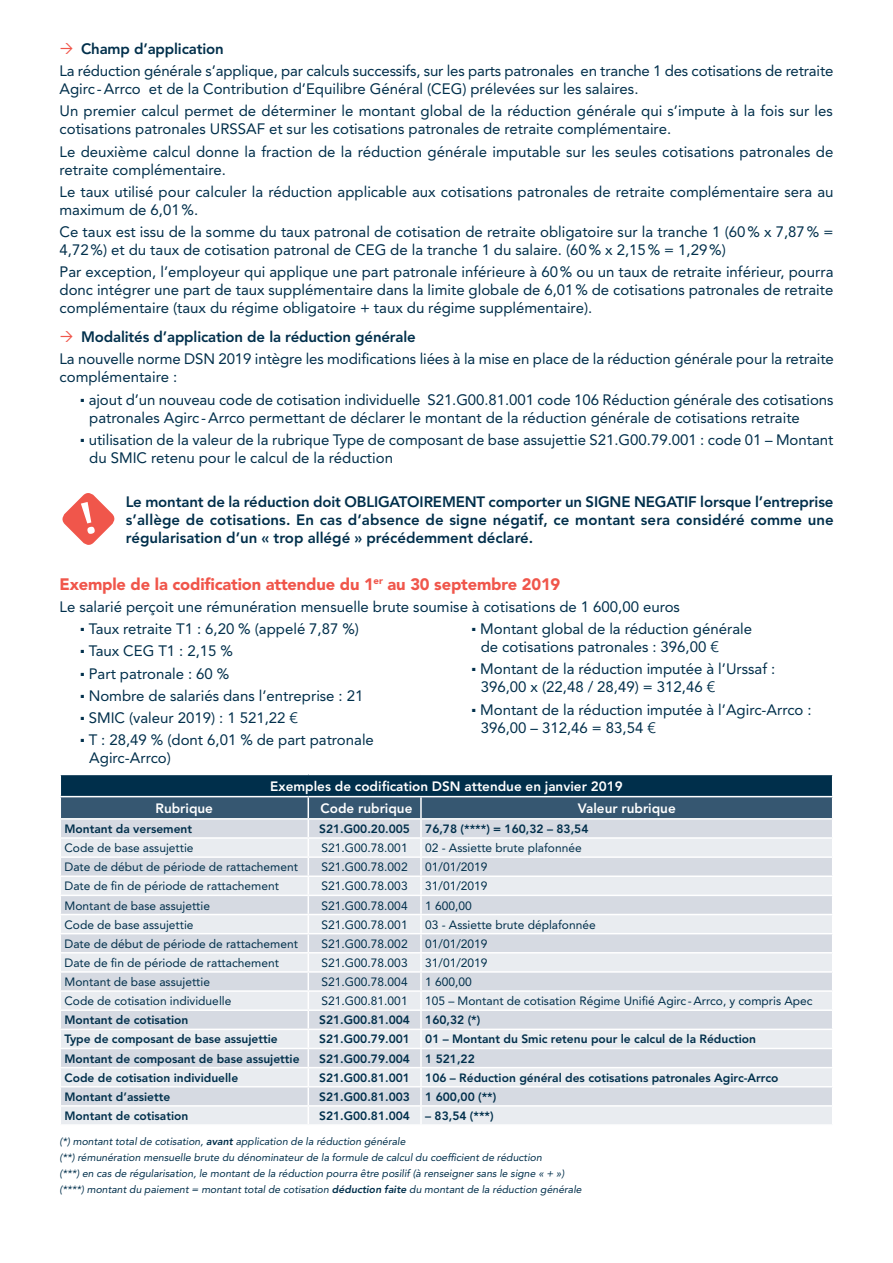
<style>
.page{position:relative;width:893px;height:1263px;background:#fff}
.page>*{position:absolute;margin:0;border:0;box-sizing:border-box;transform-origin:0 0}
.Sous-titre_1{font:900 16.5px "Avenir LT Pro";letter-spacing:-.01em;color:#f0564b}
.Texte_COURANT{font:15px/18px "Avenir LT Pro";color:#002f4b}
.Texte_COURANT-2{font:800 15px/18px "Avenir LT Pro";letter-spacing:-.01em;color:#002f4b;text-align:justify}
.Titre_-_Tab{font:800 13.5px "Avenir LT Pro";color:#fff}
.Texte_courant{font:12px "Avenir LT Pro";color:#002f4b}
.Texte_courant-2{font:800 12px "Avenir LT Pro";color:#002f4b}
.Leg_Ital{font:italic 10.5px "Avenir LT Pro";color:#002f4b}
.s1{font-weight:800}
</style>
<div class="page">
<svg style="left:62px;top:493px;width:53px;height:52px"></svg>
<svg style="left:60px;top:775px;width:773px;height:349px;background:#cad2da"></svg>
<p class="Texte_COURANT-2" style="left:81px;top:40px;width:144px">Champ d’application</p>
<p class="Texte_COURANT" style="left:60px;top:62px;width:775px">La réduction générale s’applique, par calculs successifs, sur les parts patronales en tranche 1 des cotisations de retraite<br>Agirc -Arrco et de la Contribution d’Equilibre Général (CEG) prélevées sur les salaires.</p>
<p class="Texte_COURANT" style="left:60px;top:102px;width:775px">Un premier calcul permet de déterminer le montant global de la réduction générale qui s’impute à la fois sur les cotisations patronales URSSAF et sur les cotisations patronales de retraite complémentaire.</p>
<p class="Texte_COURANT" style="left:60px;top:142px;width:775px">Le deuxième calcul donne la fraction de la réduction générale imputable sur les seules cotisations patronales de retraite complémentaire.</p>
<p class="Texte_COURANT" style="left:60px;top:183px;width:775px">Le taux utilisé pour calculer la réduction applicable aux cotisations patronales de retraite complémentaire sera au maximum de 6,01%.</p>
<p class="Texte_COURANT" style="left:60px;top:223px;width:775px">Ce taux est issu de la somme du taux patronal de cotisation de retraite obligatoire sur la tranche 1 (60% x 7,87% =<br>4,72%) et du taux de cotisation patronal de CEG de la tranche 1 du salaire. (60% x 2,15% = 1,29%)</p>
<p class="Texte_COURANT" style="left:60px;top:263px;width:775px;text-align:justify">Par exception, l’employeur qui applique une part patronale inférieure à 60% ou un taux de retraite inférieur, pourra donc intégrer une part de taux supplémentaire dans la limite globale de 6,01% de cotisations patronales de retraite complémentaire (taux du régime obligatoire + taux du régime supplémentaire).</p>
<p class="Texte_COURANT-2" style="left:81px;top:328px;width:336px">Modalités d’application de la réduction générale</p>
<p class="Texte_COURANT" style="left:60px;top:350px;width:776px">La nouvelle norme DSN 2019 intègre les modifications liées à la mise en place de la réduction générale pour la retraite complémentaire :</p>
<p class="Texte_COURANT" style="left:89px;top:390px;width:746px;text-indent:-9px">■ ajout d’un nouveau code de cotisation individuelle S21.G00.81.001 code 106 Réduction générale des cotisations patronales Agirc -Arrco permettant de déclarer le montant de la réduction générale de cotisations retraite</p>
<p class="Texte_COURANT" style="left:89px;top:430px;width:746px;text-indent:-9px">■ utilisation de la valeur de la rubrique Type de composant de base assujettie S21.G00.79.001 : code 01 – Montant du SMIC retenu pour le calcul de la réduction</p>
<p class="Texte_COURANT-2" style="left:126px;top:493px;width:710px">Le montant de la réduction doit OBLIGATOIREMENT comporter un SIGNE NEGATIF lorsque l’entreprise s’allège de cotisations. En cas d’absence de signe négatif, ce montant sera considéré comme une régularisation d’un « trop allégé » précédemment déclaré.</p>
<p class="Sous-titre_1" style="left:60px;top:574px;width:502px">Exemple de la codification attendue du 1<sup>er</sup> au 30 septembre 2019</p>
<p class="Texte_COURANT" style="left:60px;top:597px;width:622px">Le salarié perçoit une rémunération mensuelle brute soumise à cotisations de 1 600,00 euros</p>
<p class="Texte_COURANT" style="left:81px;top:620px;width:280px">■ Taux retraite T1 : 6,20 % (appelé 7,87 %)</p>
<p class="Texte_COURANT" style="left:81px;top:642px;width:154px">■ Taux CEG T1 : 2,15 %</p>
<p class="Texte_COURANT" style="left:81px;top:664px;width:150px">■ Part patronale : 60 %</p>
<p class="Texte_COURANT" style="left:81px;top:687px;width:284px">■ Nombre de salariés dans l’entreprise : 21</p>
<p class="Texte_COURANT" style="left:81px;top:709px;width:219px">■ SMIC (valeur 2019) : 1 521,22 €</p>
<p class="Texte_COURANT" style="left:89px;top:731px;width:286px;text-indent:-9px">■ T : 28,49 % (dont 6,01 % de part patronale<br>Agirc-Arrco)</p>
<p class="Texte_COURANT" style="left:481px;top:620px;width:273px;text-indent:-9px">■ Montant global de la réduction générale de cotisations patronales : 396,00 €</p>
<p class="Texte_COURANT" style="left:481px;top:660px;width:296px;text-indent:-9px">■ Montant de la réduction imputée à l’Urssaf :<br>396,00 x (22,48 / 28,49) = 312,46 €</p>
<p class="Texte_COURANT" style="left:481px;top:700px;width:332px;text-indent:-9px">■ Montant de la réduction imputée à l’Agirc-Arrco :<br>396,00 – 312,46 = 83,54 €</p>
<p class="Titre_-_Tab" style="left:270px;top:778px;width:354px">Exemples de codification DSN attendue en janvier 2019</p>
<p class="Titre_-_Tab" style="left:156px;top:800px;width:59px">Rubrique</p>
<p class="Titre_-_Tab" style="left:321px;top:800px;width:93px">Code rubrique</p>
<p class="Titre_-_Tab" style="left:578px;top:800px;width:99px">Valeur rubrique</p>
<p class="Texte_courant-2" style="left:65px;top:822px;width:129px">Montant da versement</p>
<p class="Texte_courant-2" style="left:319px;top:822px;width:92px">S21.G00.20.005</p>
<p class="Texte_courant-2" style="left:425px;top:822px;width:165px">76,78 (****) = 160,32 – 83,54</p>
<p class="Texte_courant" style="left:65px;top:840px;width:131px">Code de base assujettie</p>
<p class="Texte_courant" style="left:322px;top:840px;width:88px">S21.G00.78.001</p>
<p class="Texte_courant" style="left:425px;top:840px;width:158px">02 - Assiette brute plafonnée</p>
<p class="Texte_courant" style="left:65px;top:860px;width:235px">Date de début de période de rattachement</p>
<p class="Texte_courant" style="left:322px;top:860px;width:88px">S21.G00.78.002</p>
<p class="Texte_courant" style="left:425px;top:860px;width:64px">01/01/2019</p>
<p class="Texte_courant" style="left:65px;top:879px;width:216px">Date de fin de période de rattachement</p>
<p class="Texte_courant" style="left:322px;top:879px;width:88px">S21.G00.78.003</p>
<p class="Texte_courant" style="left:425px;top:879px;width:64px">31/01/2019</p>
<p class="Texte_courant" style="left:65px;top:898px;width:147px">Montant de base assujettie</p>
<p class="Texte_courant" style="left:322px;top:898px;width:88px">S21.G00.78.004</p>
<p class="Texte_courant" style="left:425px;top:898px;width:48px">1 600,00</p>
<p class="Texte_courant" style="left:65px;top:917px;width:131px">Code de base assujettie</p>
<p class="Texte_courant" style="left:322px;top:917px;width:88px">S21.G00.78.001</p>
<p class="Texte_courant" style="left:425px;top:917px;width:172px">03 - Assiette brute déplafonnée</p>
<p class="Texte_courant" style="left:65px;top:936px;width:235px">Date de début de période de rattachement</p>
<p class="Texte_courant" style="left:322px;top:936px;width:88px">S21.G00.78.002</p>
<p class="Texte_courant" style="left:425px;top:936px;width:64px">01/01/2019</p>
<p class="Texte_courant" style="left:65px;top:955px;width:216px">Date de fin de période de rattachement</p>
<p class="Texte_courant" style="left:322px;top:955px;width:88px">S21.G00.78.003</p>
<p class="Texte_courant" style="left:425px;top:955px;width:64px">31/01/2019</p>
<p class="Texte_courant" style="left:65px;top:974px;width:147px">Montant de base assujettie</p>
<p class="Texte_courant" style="left:322px;top:974px;width:88px">S21.G00.78.004</p>
<p class="Texte_courant" style="left:425px;top:974px;width:48px">1 600,00</p>
<p class="Texte_courant" style="left:65px;top:994px;width:168px">Code de cotisation individuelle</p>
<p class="Texte_courant" style="left:322px;top:994px;width:88px">S21.G00.81.001</p>
<p class="Texte_courant" style="left:425px;top:994px;width:389px">105 – Montant de cotisation Régime Unifié Agirc -Arrco, y compris Apec</p>
<p class="Texte_courant-2" style="left:65px;top:1013px;width:125px">Montant de cotisation</p>
<p class="Texte_courant-2" style="left:319px;top:1013px;width:92px">S21.G00.81.004</p>
<p class="Texte_courant-2" style="left:425px;top:1013px;width:57px">160,32 (*)</p>
<p class="Texte_courant-2" style="left:65px;top:1032px;width:215px">Type de composant de base assujettie</p>
<p class="Texte_courant-2" style="left:319px;top:1032px;width:92px">S21.G00.79.001</p>
<p class="Texte_courant-2" style="left:425px;top:1032px;width:332px">01 – Montant du Smic retenu pour le calcul de la Réduction</p>
<p class="Texte_courant-2" style="left:65px;top:1051px;width:237px">Montant de composant de base assujettie</p>
<p class="Texte_courant-2" style="left:319px;top:1051px;width:92px">S21.G00.79.004</p>
<p class="Texte_courant-2" style="left:425px;top:1051px;width:51px">1 521,22</p>
<p class="Texte_courant-2" style="left:65px;top:1070px;width:175px">Code de cotisation individuelle</p>
<p class="Texte_courant-2" style="left:319px;top:1070px;width:92px">S21.G00.81.001</p>
<p class="Texte_courant-2" style="left:425px;top:1070px;width:355px">106 – Réduction général des cotisations patronales Agirc-Arrco</p>
<p class="Texte_courant-2" style="left:65px;top:1089px;width:107px">Montant d’assiette</p>
<p class="Texte_courant-2" style="left:319px;top:1089px;width:92px">S21.G00.81.003</p>
<p class="Texte_courant-2" style="left:425px;top:1089px;width:73px">1 600,00 (**)</p>
<p class="Texte_courant-2" style="left:65px;top:1109px;width:125px">Montant de cotisation</p>
<p class="Texte_courant-2" style="left:319px;top:1109px;width:92px">S21.G00.81.004</p>
<p class="Texte_courant-2" style="left:425px;top:1109px;width:70px">– 83,54 (***)</p>
<p class="Leg_Ital" style="left:60px;top:1134px;width:347px">(*) montant total de cotisation, <span class="s1">avant</span> application de la réduction générale</p>
<p class="Leg_Ital" style="left:60px;top:1151px;width:484px">(**) rémunération mensuelle brute du dénominateur de la formule de calcul du coefficient de réduction</p>
<p class="Leg_Ital" style="left:60px;top:1167px;width:506px">(***) en cas de régularisation, le montant de la réduction pourra être posilif (à renseigner sans le signe « + »)</p>
<p class="Leg_Ital" style="left:60px;top:1183px;width:524px">(****) montant du paiement = montant total de cotisation <span class="s1">déduction faite</span> du montant de la réduction générale</p>
</div>
